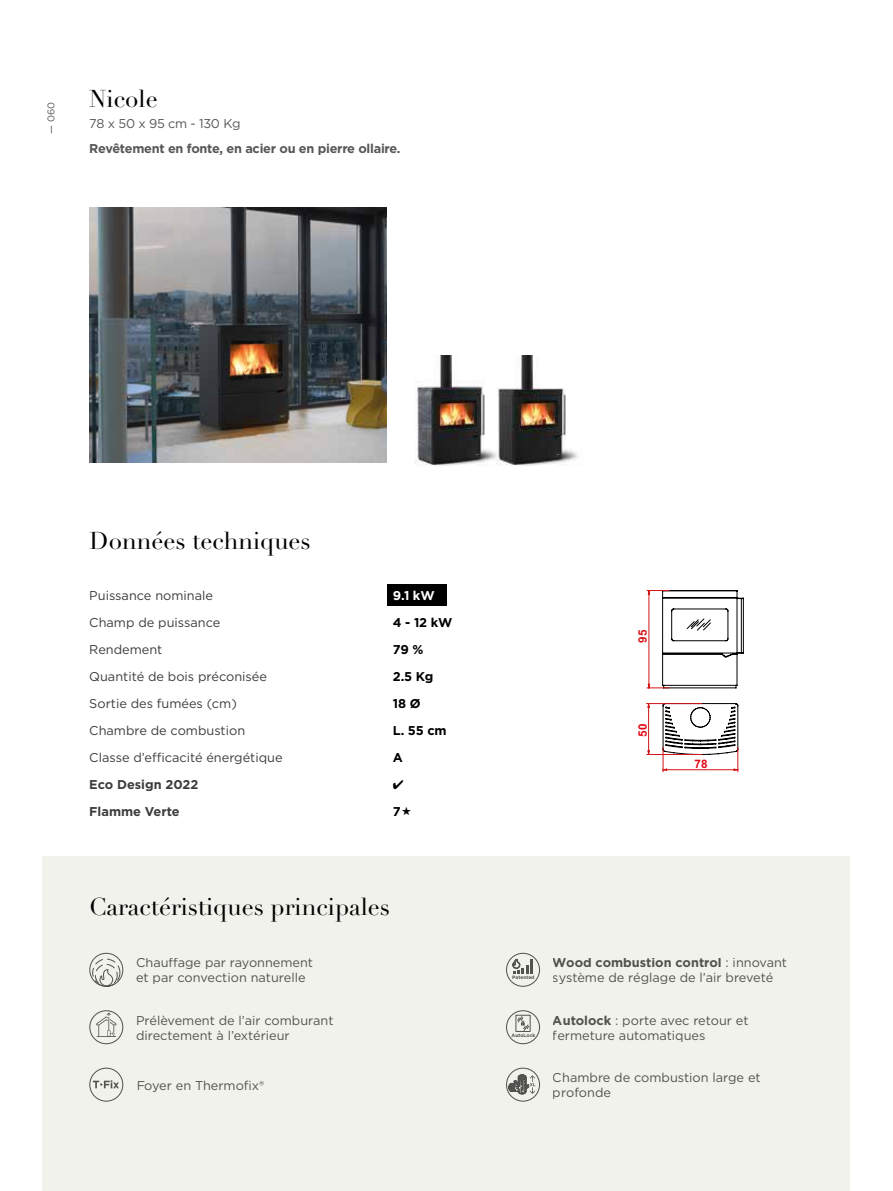
<style>
.page{position:relative;width:893px;height:1191px;background:#fff}
.page>*{position:absolute;margin:0;border:0;box-sizing:border-box;transform-origin:0 0}
.t1{font:24px "Didot LT Std";color:#000}
.t2{font:12.75px/15px "Gotham";color:#575756}
.t3{font:12.75px/27px "Gotham";color:#3c3c3b}
.t4{font:700 12.75px "Gotham";letter-spacing:-.02em;color:#575756}
.t5{font:700 12.75px/27px "Gotham";letter-spacing:-.01em;color:#000}
.t6{font:700 12.75px/27px "Gotham";color:#3c3c3b}
.t7{font:12.75px "Gotham";letter-spacing:-.02em;color:#575756}
.t8{font:700 12.75px "Gotham";color:#fff}
.t9{font:700 11.7px "Arial";color:#e30613}
.t10{font:700 11.7px "Arial";color:#d51317}
.t11{font:9.75px "Gotham";color:#575756}
.t12{font:700 4.8px "Gotham";color:#575756}
.s1{font-weight:700}
</style>
<div class="page">
<div style="left:43px;top:856px;width:807px;height:335px;background:#f2f2ed"></div>
<img style="left:89px;top:208px;width:298px;height:255px">
<img style="left:415px;top:355px;width:57px;height:111px">
<svg style="left:647px;top:590px;width:97px;height:181px"></svg>
<img style="left:472px;top:355px;width:106px;height:111px">
<div style="left:387px;top:585px;width:59px;height:21px;background:#000"></div>
<svg style="left:506px;top:1010px;width:34px;height:34px"></svg>
<svg style="left:506px;top:1067px;width:34px;height:34px"></svg>
<svg style="left:89px;top:952px;width:34px;height:34px"></svg>
<svg style="left:89px;top:1010px;width:34px;height:34px"></svg>
<svg style="left:89px;top:1067px;width:34px;height:34px"></svg>
<svg style="left:506px;top:952px;width:34px;height:34px"></svg>
<hr style="left:530px;top:959px;width:3px;height:15px;background:#575756">
<p class="t11" style="left:45px;top:134px;width:33px;rotate:-90deg">— 060</p>
<h1 class="t1" style="left:89px;top:84px;width:70px">Nicole</h1>
<p class="t7" style="left:89px;top:116px;width:153px">78 x 50 x 95 cm - 130 Kg</p>
<p class="t4" style="left:89px;top:140px;width:313px">Revêtement en fonte, en acier ou en pierre ollaire.</p>
<h1 class="t1" style="left:89px;top:526px;width:223px">Données techniques</h1>
<p class="t3" style="left:89px;top:582px;width:195px">Puissance nominale<br>Champ de puissance<br>Rendement<br>Quantité de bois préconisée<br>Sortie des fumées (cm)<br>Chambre de combustion<br>Classe d’efficacité énergétique</p>
<p class="t6" style="left:89px;top:771px;width:111px">Eco Design 2022<br>Flamme Verte</p>
<p class="t8" style="left:393px;top:587px;width:43px">9.1 kW</p>
<p class="t5" style="left:393px;top:609px;width:61px">4 - 12 kW<br>79 %<br>2.5 Kg<br>18 Ø<br>L. 55 cm<br>A</p>
<p class="t5" style="left:393px;top:798px;width:9px">7</p>
<h1 class="t1" style="left:89px;top:892px;width:302px">Caractéristiques principales</h1>
<p class="t2" style="left:136px;top:955px;width:179px">Chauffage par rayonnement et par convection naturelle</p>
<p class="t2" style="left:136px;top:1012px;width:199px">Prélèvement de l’air comburant directement à l’extérieur</p>
<p class="t2" style="left:136px;top:1077px;width:130px">Foyer en Thermofix®</p>
<p class="t10" style="left:635px;top:642px;width:15px;rotate:-90deg">95</p>
<p class="t9" style="left:635px;top:736px;width:15px;rotate:-90deg">50</p>
<p class="t9" style="left:694px;top:756px;width:15px">78</p>
<p class="t12" style="left:512px;top:974px;width:24px">Patented</p>
<p class="t2" style="left:553px;top:955px;width:236px"><span class="s1">Wood combustion control</span> : innovant système de réglage de l’air breveté</p>
<p class="t2" style="left:553px;top:1012px;width:197px"><span class="s1">Autolock</span> : porte avec retour et</p>
<p class="t12" style="left:512px;top:1032px;width:25px">AutoLock</p>
<p class="t2" style="left:553px;top:1027px;width:154px">fermeture automatiques</p>
<p class="t2" style="left:553px;top:1070px;width:209px">Chambre de combustion large et profonde</p>
</div>
